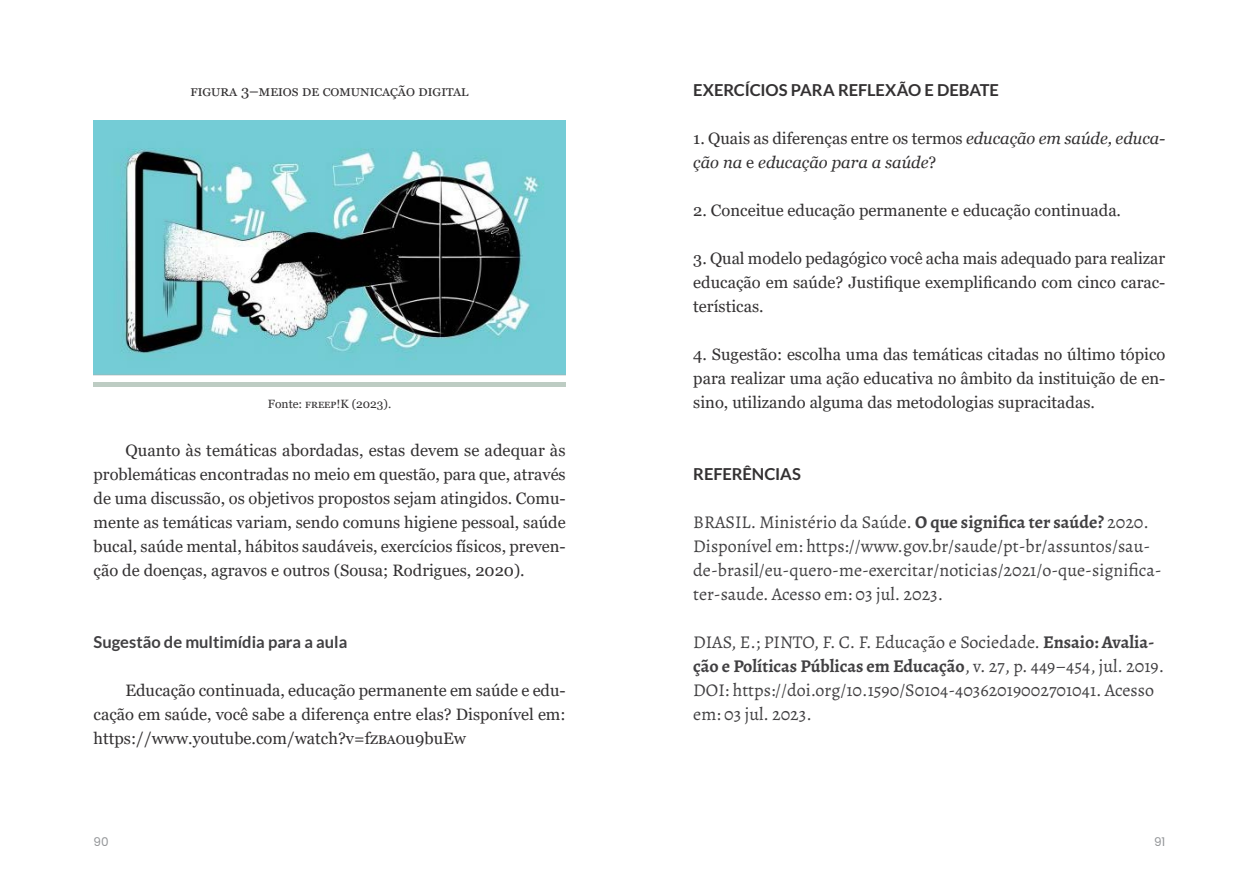
<style>
.page{position:relative;width:1259px;height:893px;background:#fff}
.page>*{position:absolute;margin:0;border:0;box-sizing:border-box;transform-origin:0 0}
.t1{font:18px/24px "Alegreya";color:#414042}
.t2{font:16.5px/24px "Georgia";color:#333132;text-align:justify}
.t3{font:italic 16.5px/24px "Georgia";color:#333132}
.t4{font:700 16.5px "Lato";letter-spacing:-.005em;color:#333132}
.t5{font:700 16.5px "Lato";color:#414042}
.t6{font:15px "Georgia";color:#333132}
.t7{font:12px "Georgia";color:#333132}
.t8{font:12px "Poppins";color:#939598}
.s1{font-style:normal}
.s2{font-weight:700}
</style>
<div class="page">
<img style="left:94px;top:120px;width:472px;height:256px">
<hr style="left:94px;top:382px;width:472px;height:4px;background:#bdccc3">
<p class="t6" style="left:190px;top:82px;width:17px">Figura</p>
<p class="t6" style="left:241px;top:82px;width:108px">3–Meios de comunica</p>
<p class="t6" style="left:390px;top:82px;width:46px">ção digital</p>
<p class="t7" style="left:268px;top:397px;width:125px">Fonte: FREEP!K (2023).</p>
<p class="t2" style="left:94px;top:439px;width:474px;text-indent:32px">Quanto às temáticas abordadas, estas devem se adequar às problemáticas encontradas no meio em questão, para que, através de uma discussão, os objetivos propostos sejam atingidos. Comu&shy;mente as temáticas variam, sendo comuns higiene pessoal, saúde bucal, saúde mental, hábitos saudáveis, exercícios físicos, preven&shy;ção de doenças, agravos e outros (Sousa; Rodrigues, 2020).</p>
<p class="t5" style="left:94px;top:633px;width:255px">Sugestão de multimídia para a aula</p>
<p class="t2" style="left:94px;top:679px;width:473px;text-indent:32px">Educação continuada, educação permanente em saúde e edu&shy;cação em saúde, você sabe a diferença entre elas? Disponível em: https://www.youtube.com/watch?v=fZBAOu9buEw</p>
<p class="t4" style="left:693px;top:81px;width:307px">EXERCÍCIOS PARA REFLEXÃO E DEBATE</p>
<p class="t3" style="left:693px;top:127px;width:473px"><span class="s1">1. Quais as diferenças entre os termos</span> educação em saúde, educa&shy;ção na <span class="s1">e</span> educação para a saúde<span class="s1">?</span></p>
<p class="t2" style="left:693px;top:199px;width:429px">2. Conceitue educação permanente e educação continuada.</p>
<p class="t2" style="left:693px;top:247px;width:473px">3. Qual modelo pedagógico você acha mais adequado para realizar educação em saúde? Justifique exemplificando com cinco carac&shy;terísticas.</p>
<p class="t2" style="left:693px;top:343px;width:473px">4. Sugestão: escolha uma das temáticas citadas no último tópico para realizar uma ação educativa no âmbito da instituição de en&shy;sino, utilizando alguma das metodologias supracitadas.</p>
<p class="t4" style="left:693px;top:465px;width:109px">REFERÊNCIAS</p>
<p class="t1" style="left:693px;top:510px;width:470px">BRASIL. Ministério da Saúde. <span class="s2">O que significa ter saúde?</span> 2020.<br>Disponível em: https://www.gov.br/saude/pt-br/assuntos/sau&shy;de-brasil/eu-quero-me-exercitar/noticias/2021/o-que-significa&shy;ter-saude. Acesso em: 03 jul. 2023.</p>
<p class="t1" style="left:693px;top:630px;width:472px">DIAS, E.; PINTO, F. C. F. Educação e Sociedade. <span class="s2">Ensaio: Avalia&shy;ção e Políticas Públicas em Educação</span>, v. 27, p. 449–454, jul. 2019.<br>DOI: https://doi.org/10.1590/S0104-40362019002701041. Acesso em: 03 jul. 2023.</p>
<p class="t8" style="left:94px;top:835px;width:17px">90</p>
<p class="t8" style="left:1154px;top:835px;width:13px">91</p>
</div>
